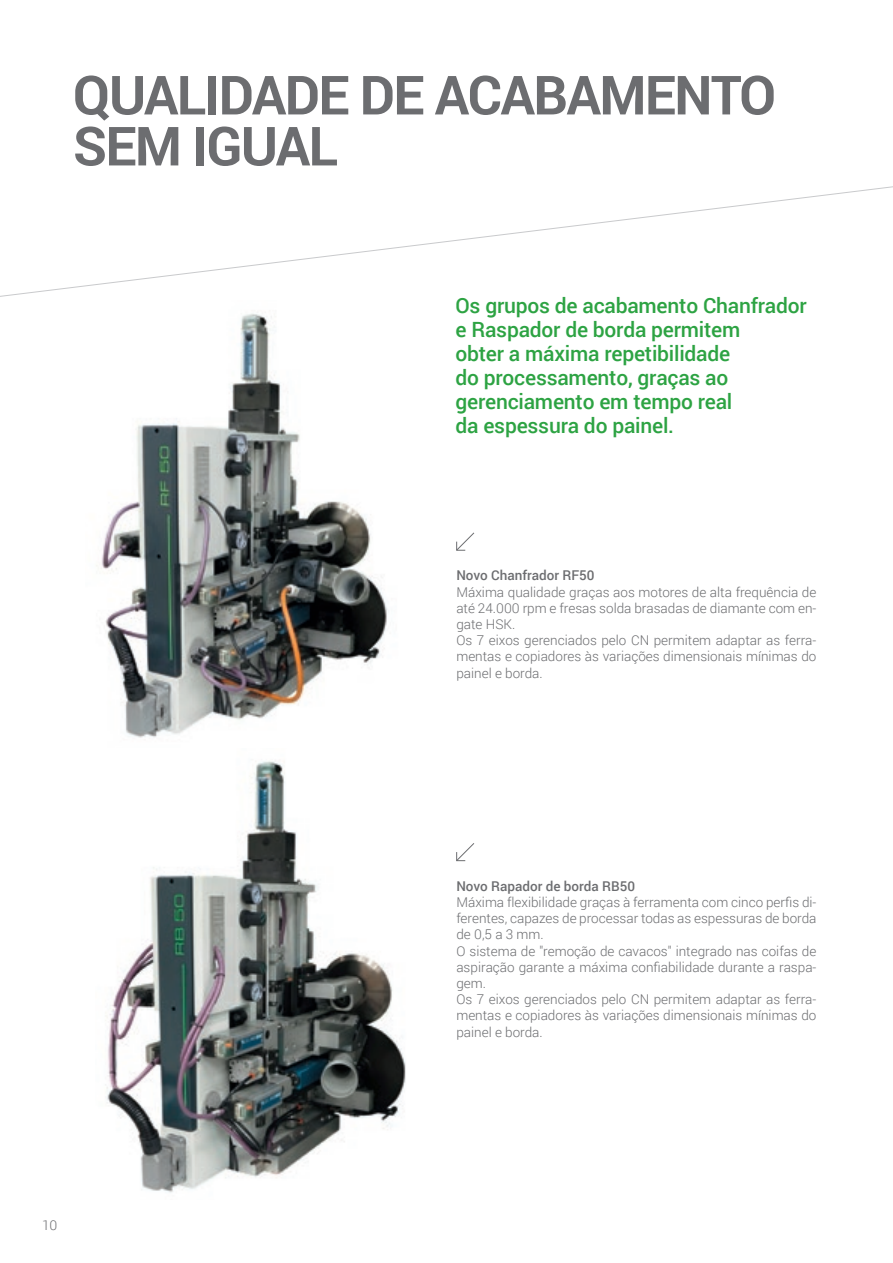
<style>
.page{position:relative;width:893px;height:1263px;background:#fff}
.page>*{position:absolute;margin:0;border:0;box-sizing:border-box;transform-origin:0 0}
._1_TITOLO_GRIGIO{font:700 54px/51px "Roboto";letter-spacing:-.03em;color:#6c6d70}
._2_SOTTOTITOLO_ROSSO{font:500 21px/24px "Roboto";letter-spacing:-.01em;color:#2da343}
.t1{font:300 13.5px/16.2px "Roboto";color:#6c6d70;text-align:justify}
.t2{font:500 13.5px "Roboto";color:#6c6d70}
</style>
<div class="page">
<svg style="left:0;top:186px;width:893px;height:111px"></svg>
<svg style="left:456px;top:532px;width:19px;height:19px"></svg>
<img style="left:96px;top:313px;width:293px;height:425px">
<img style="left:105px;top:761px;width:301px;height:432px">
<svg style="left:456px;top:843px;width:19px;height:18px"></svg>
<p class="_1_TITOLO_GRIGIO" style="left:73px;top:68px;width:705px">QUALIDADE DE ACABAMENTO<br>SEM IGUAL</p>
<p class="_2_SOTTOTITOLO_ROSSO" style="left:455px;top:292px;width:353px">Os grupos de acabamento Chanfrador e Raspador de borda permitem<br>obter a máxima repetibilidade<br>do processamento, graças ao gerenciamento em tempo real<br>da espessura do painel.</p>
<p class="t2" style="left:456px;top:566px;width:140px">Novo Chanfrador RF50</p>
<p class="t1" style="left:456px;top:583px;width:362px">Máxima qualidade graças aos motores de alta frequência de até 24.000 rpm e fresas solda brasadas de diamante com en&shy;gate HSK.</p>
<p class="t1" style="left:456px;top:632px;width:362px">Os 7 eixos gerenciados pelo CN permitem adaptar as ferra&shy;mentas e copiadores às variações dimensionais mínimas do painel e borda.</p>
<p class="t1" style="left:42px;top:1216px;width:17px">10</p>
<p class="t2" style="left:456px;top:876px;width:180px">Novo Rapador de borda RB50</p>
<p class="t1" style="left:456px;top:894px;width:362px">Máxima flexibilidade graças à ferramenta com cinco perfis di&shy;ferentes, capazes de processar todas as espessuras de borda de 0,5 a 3 mm.</p>
<p class="t1" style="left:456px;top:942px;width:362px">O sistema de "remoção de cavacos" integrado nas coifas de aspiração garante a máxima confiabilidade durante a raspa&shy;gem.</p>
<p class="t1" style="left:456px;top:991px;width:362px">Os 7 eixos gerenciados pelo CN permitem adaptar as ferra&shy;mentas e copiadores às variações dimensionais mínimas do painel e borda.</p>
</div>
